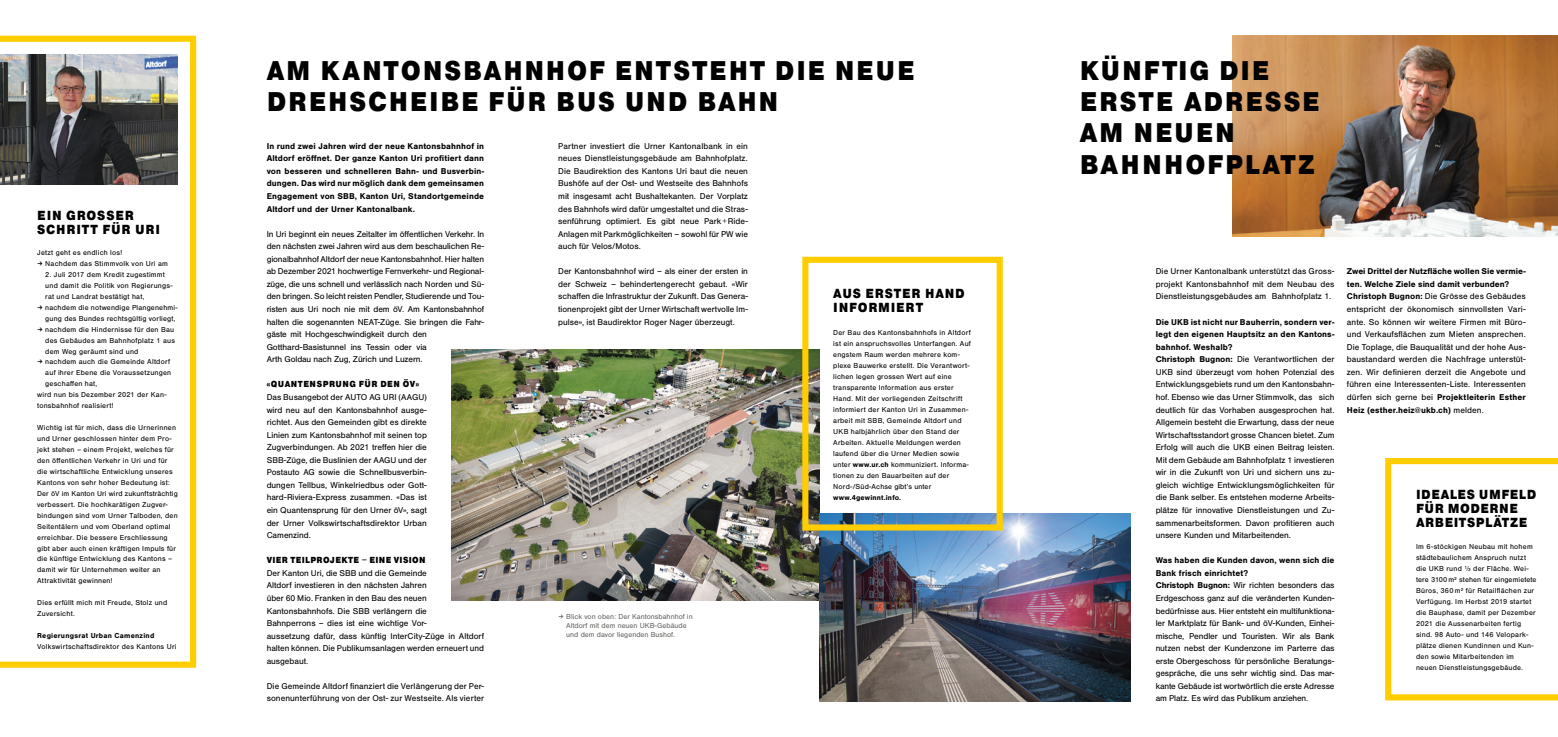
<style>
.page{position:relative;width:1558px;height:737px;background:#fff}
.page>*{position:absolute;margin:0;border:0;box-sizing:border-box;transform-origin:0 0}
.t1{font:900 26.95px/31.3px "Pragmatica Cond";letter-spacing:.065em;color:#000}
.t2{font:900 13.12px/14px "Pragmatica Cond";letter-spacing:.055em;color:#000}
.t3{font:8.75px/12.6px "Nimbus San";letter-spacing:-.005em;color:#000}
.t4{font:700 8.75px/12.6px "Nimbus San";letter-spacing:.01em;color:#000;text-align:justify}
.t5{font:900 8.75px "Pragmatica Cond";letter-spacing:.045em;color:#000}
.t6{font:7.44px/10.9px "Nimbus San";letter-spacing:.03em;color:#000}
.t7{font:7.44px/9.5px "Nimbus San";color:#6a6864}
.t8{font:700 7.44px "Nimbus San";letter-spacing:.03em;color:#000}
.s1{font-weight:700}
</style>
<div class="page">
<svg style="left:0;top:35px;width:197px;height:633px"></svg>
<img style="left:0;top:55px;width:178px;height:129px">
<img style="left:452px;top:350px;width:368px;height:251px">
<img style="left:820px;top:513px;width:310px;height:188px">
<img style="left:1232px;top:36px;width:326px;height:201px">
<svg style="left:799px;top:256px;width:207px;height:277px"></svg>
<svg style="left:1385px;top:458px;width:173px;height:243px"></svg>
<svg style="left:38px;top:261px;width:4px;height:4px"></svg>
<svg style="left:38px;top:305px;width:4px;height:4px"></svg>
<svg style="left:38px;top:327px;width:4px;height:4px"></svg>
<svg style="left:38px;top:360px;width:4px;height:4px"></svg>
<h2 class="t2" style="left:37px;top:208px;width:124px">EIN GROSSER<br>SCHRITT FÜR URI</h2>
<p class="t6" style="left:45px;top:247px;width:124px;text-indent:-8px">Jetzt geht es endlich los!<br>Nachdem das Stimmvolk von Uri am</p>
<p class="t6" style="left:45px;top:269px;width:121px">2. Juli 2017 dem Kredit zugestimmt</p>
<p class="t6" style="left:45px;top:280px;width:129px">und damit die Politik von Regierungs-</p>
<p class="t6" style="left:45px;top:291px;width:101px">rat und Landrat bestätigt hat,</p>
<p class="t6" style="left:45px;top:302px;width:134px">nachdem die notwendige Plangenehmi-</p>
<p class="t6" style="left:45px;top:313px;width:132px">gung des Bundes rechtsgültig vorliegt,</p>
<p class="t6" style="left:45px;top:324px;width:130px">nachdem die Hindernisse für den Bau</p>
<p class="t6" style="left:45px;top:335px;width:131px">des Gebäudes am Bahnhofplatz 1 aus</p>
<p class="t6" style="left:45px;top:346px;width:95px">dem Weg geräumt sind und</p>
<p class="t6" style="left:45px;top:356px;width:126px">nachdem auch die Gemeinde Altdorf</p>
<p class="t6" style="left:45px;top:367px;width:127px">auf ihrer Ebene die Voraussetzungen</p>
<p class="t6" style="left:45px;top:378px;width:54px">geschaffen hat,</p>
<p class="t6" style="left:37px;top:389px;width:131px">wird nun bis Dezember 2021 der Kan-</p>
<p class="t6" style="left:37px;top:400px;width:78px">tonsbahnhof realisiert!</p>
<p class="t6" style="left:37px;top:422px;width:142px">Wichtig ist für mich, dass die Urnerinnen und Urner geschlossen hinter dem Pro&shy;jekt stehen – einem Projekt, welches für den öffentlichen Verkehr in Uri und für die wirtschaftliche Entwicklung unseres Kantons von sehr hoher Bedeutung ist:<br>Der öV im Kanton Uri wird zukunftsträchtig verbessert. Die hochkarätigen Zugver&shy;bindungen sind vom Urner Talboden, den Seitentälern und vom Oberland optimal erreichbar. Die bessere Erschliessung gibt aber auch einen kräftigen Impuls für die künftige Entwicklung des Kantons – damit wir für Unternehmen weiter an Attraktivität gewinnen!</p>
<p class="t6" style="left:37px;top:597px;width:132px">Dies erfüllt mich mit Freude, Stolz und<br>Zuversicht.</p>
<p class="t8" style="left:37px;top:631px;width:119px">Regierungsrat Urban Camenzind</p>
<p class="t6" style="left:37px;top:641px;width:141px">Volkswirtschaftsdirektor des Kantons Uri</p>
<h1 class="t1" style="left:1080px;top:55px;width:241px">KÜNFTIG DIE<br>ERSTE ADRESSE<br>AM NEUEN<br>BAHNHOFPLATZ</h1>
<h1 class="t1" style="left:267px;top:55px;width:649px">AM KANTONSBAHNHOF ENTSTEHT DIE NEUE<br>DREHSCHEIBE FÜR BUS UND BAHN</h1>
<p class="t4" style="left:267px;top:140px;width:219px">In rund zwei Jahren wird der neue Kantonsbahnhof in Altdorf eröffnet. Der ganze Kanton Uri profitiert dann von besseren und schnelleren Bahn- und Busverbin&shy;dungen. Das wird nur möglich dank dem gemeinsamen Engagement von SBB, Kanton Uri, Standortgemeinde Altdorf und der Urner Kantonalbank.</p>
<p class="t3" style="left:267px;top:228px;width:219px">In Uri beginnt ein neues Zeitalter im öffentlichen Verkehr. In den nächsten zwei Jahren wird aus dem beschaulichen Re&shy;gionalbahnhof Altdorf der neue Kantonsbahnhof. Hier halten ab Dezember 2021 hochwertige Fernverkehr- und Regional&shy;züge, die uns schnell und verlässlich nach Norden und Sü&shy;den bringen. So leicht reisten Pendler, Studierende und Tou&shy;risten aus Uri noch nie mit dem öV. Am Kantonsbahnhof halten die sogenannten NEAT-Züge. Sie bringen die Fahr&shy;gäste mit Hochgeschwindigkeit durch den Gotthard-Basistunnel ins Tessin oder via<br>Arth Goldau nach Zug, Zürich und Luzern.</p>
<p class="t5" style="left:267px;top:379px;width:154px">«QUANTENSPRUNG FÜR DEN ÖV»</p>
<p class="t3" style="left:267px;top:391px;width:162px;text-align:justify">Das Busangebot der AUTO AG URI (AAGU) wird neu auf den Kantonsbahnhof ausge&shy;richtet. Aus den Gemeinden gibt es direkte Linien zum Kantonsbahnhof mit seinen top Zugverbindungen. Ab 2021 treffen hier die SBB-Züge, die Buslinien der AAGU und der Postauto AG sowie die Schnellbusverbin&shy;dungen Tellbus, Winkelriedbus oder Gott&shy;hard-Riviera-Express zusammen. «Das ist ein Quantensprung für den Urner öV», sagt der Urner Volkswirtschaftsdirektor Urban Camenzind.</p>
<p class="t5" style="left:267px;top:554px;width:160px">VIER TEILPROJEKTE – EINE VISION</p>
<p class="t3" style="left:267px;top:567px;width:219px">Der Kanton Uri, die SBB und die Gemeinde<br>Altdorf investieren in den nächsten Jahren<br>über 60 Mio. Franken in den Bau des neuen Kantonsbahnhofs. Die SBB verlängern die<br>Bahnperrons – dies ist eine wichtige Vor-<br>aussetzung dafür, dass künftig InterCity-Züge in Altdorf halten können. Die Publikumsanlagen werden erneuert und ausgebaut.</p>
<p class="t3" style="left:267px;top:680px;width:219px">Die Gemeinde Altdorf finanziert die Verlängerung der Per&shy;sonenunterführung von der Ost- zur Westseite. Als vierter</p>
<p class="t3" style="left:558px;top:140px;width:191px;text-align:justify">Partner investiert die Urner Kantonalbank in ein neues Dienstleistungsgebäude am Bahnhofplatz.<br>Die Baudirektion des Kantons Uri baut die neuen Bushöfe auf der Ost- und Westseite des Bahnhofs mit insgesamt acht Bushaltekanten. Der Vorplatz des Bahnhofs wird dafür umgestaltet und die Stras&shy;senführung optimiert. Es gibt neue Park+Ride-Anlagen mit Parkmöglichkeiten – sowohl für PW wie auch für Velos/Motos.</p>
<p class="t3" style="left:558px;top:265px;width:191px;text-align:justify">Der Kantonsbahnhof wird – als einer der ersten in der Schweiz – behindertengerecht gebaut. «Wir schaffen die Infrastruktur der Zukunft. Das Genera&shy;tionenprojekt gibt der Urner Wirtschaft wertvolle Im&shy;pulse», ist Baudirektor Roger Nager überzeugt.</p>
<p class="t3" style="left:1155px;top:265px;width:180px;text-align:justify">Die Urner Kantonalbank unterstützt das Gross&shy;projekt Kantonsbahnhof mit dem Neubau des Dienstleistungsgebäudes am Bahnhofplatz 1.</p>
<p class="t3" style="left:1155px;top:315px;width:180px"><span class="s1">Die UKB ist nicht nur Bauherrin, sondern ver&shy;legt den eigenen Hauptsitz an den Kantons&shy;bahnhof. Weshalb?<br>Christoph Bugnon:</span> Die Verantwortlichen der UKB sind überzeugt vom hohen Potenzial des Entwicklungsgebiets rund um den Kantonsbahn&shy;hof. Ebenso wie das Urner Stimmvolk, das sich deutlich für das Vorhaben ausgesprochen hat.<br>Allgemein besteht die Erwartung, dass der neue Wirtschaftsstandort grosse Chancen bietet. Zum Erfolg will auch die UKB einen Beitrag leisten.<br>Mit dem Gebäude am Bahnhofplatz 1 investieren wir in die Zukunft von Uri und sichern uns zu&shy;gleich wichtige Entwicklungsmöglichkeiten für die Bank selber. Es entstehen moderne Arbeits&shy;plätze für innovative Dienstleistungen und Zu&shy;sammenarbeitsformen. Davon profitieren auch unsere Kunden und Mitarbeitenden.</p>
<p class="t3" style="left:1155px;top:554px;width:180px"><span class="s1">Was haben die Kunden davon, wenn sich die Bank frisch einrichtet?<br>Christoph Bugnon:</span> Wir richten besonders das Erdgeschoss ganz auf die veränderten Kunden&shy;bedürfnisse aus. Hier entsteht ein multifunktiona&shy;ler Marktplatz für Bank- und öV-Kunden, Einhei&shy;mische, Pendler und Touristen. Wir als Bank nutzen nebst der Kundenzone im Parterre das erste Obergeschoss für persönliche Beratungs&shy;gespräche, die uns sehr wichtig sind. Das mar&shy;kante Gebäude ist wortwörtlich die erste Adresse am Platz. Es wird das Publikum anziehen.</p>
<p class="t3" style="left:1347px;top:265px;width:180px"><span class="s1">Zwei Drittel der Nutzfläche wollen Sie vermie&shy;ten. Welche Ziele sind damit verbunden?<br>Christoph Bugnon:</span> Die Grösse des Gebäudes entspricht der ökonomisch sinnvollsten Vari&shy;ante. So können wir weitere Firmen mit Büro&shy;und Verkaufsflächen zum Mieten ansprechen.<br>Die Toplage, die Bauqualität und der hohe Aus&shy;baustandard werden die Nachfrage unterstüt&shy;zen. Wir definieren derzeit die Angebote und führen eine Interessenten-Liste. Interessenten dürfen sich gerne bei <span class="s1">Projektleiterin Esther Heiz (esther.heiz@ukb.ch)</span> melden.</p>
<h2 class="t2" style="left:833px;top:287px;width:133px">AUS ERSTER HAND<br>INFORMIERT</h2>
<p class="t6" style="left:833px;top:328px;width:139px">Der Bau des Kantonsbahnhofs in Altdorf ist ein anspruchsvolles Unterfangen. Auf engstem Raum werden mehrere kom&shy;plexe Bauwerke erstellt. Die Verantwort&shy;lichen legen grossen Wert auf eine transparente Information aus erster Hand. Mit der vorliegenden Zeitschrift informiert der Kanton Uri in Zusammen&shy;arbeit mit SBB, Gemeinde Altdorf und UKB halbjährlich über den Stand der Arbeiten. Aktuelle Meldungen werden laufend über die Urner Medien sowie unter <span class="s1">www.ur.ch</span> kommuniziert. Informa&shy;tionen zu den Bauarbeiten auf der Nord-/Süd-Achse gibt’s unter</p>
<p class="t8" style="left:833px;top:493px;width:69px">www.4gewinnt.info.</p>
<h2 class="t2" style="left:1416px;top:488px;width:122px">IDEALES UMFELD<br>FÜR MODERNE<br>ARBEITSPLÄTZE</h2>
<p class="t6" style="left:1416px;top:541px;width:122px">Im 6-stöckigen Neubau mit hohem städtebaulichem Anspruch nutzt die UKB rund 1/3 der Fläche. Wei&shy;tere 3100m² stehen für eingemietete<br>Büros, 360m² für Retailflächen zur<br>Verfügung. Im Herbst 2019 startet die Bauphase, damit per Dezember<br>2021 die Aussenarbeiten fertig sind. 98 Auto- und 146 Velopark&shy;plätze dienen Kundinnen und Kun&shy;den sowie Mitarbeitenden im neuen Dienstleistungsgebäude.</p>
<p class="t7" style="left:566px;top:611px;width:128px">Blick von oben: Der Kantonsbahnhof in<br>Altdorf mit dem neuen UKB-Gebäude und dem davor liegenden Bushof.</p>
</div>
